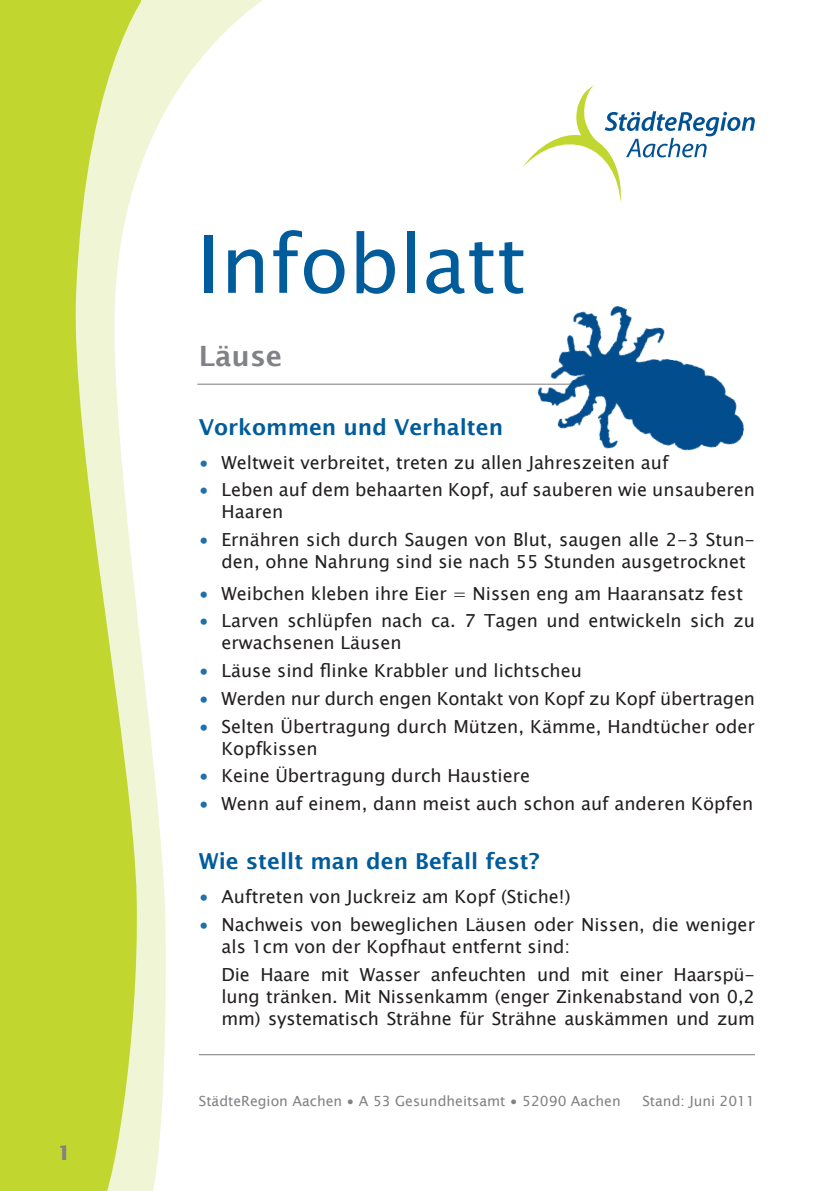
<style>
.page{position:relative;width:840px;height:1191px;background:#fff}
.page>*{position:absolute;margin:0;border:0;box-sizing:border-box;transform-origin:0 0}
.t1{font:80px "Lucida Sans";color:#005c9b}
.Head_L_S_DB_Regular{font:600 28px "Lucida Sans";color:#808285}
.Subhead_L_S_DB_Blau{font:600 22px "Lucida Sans";color:#005c9b}
.t2{font:700 20px "Lucida Sans";color:#808285}
.Fließ_L_S_Unicode_9{font:18px/22px "Lucida Sans Unicode";color:#231f20}
.Fließ_L_S_Unicode_10{font:18px "Lucida Sans Unicode";color:#231f20}
.Adresse_Regular_7_9{font:14px "Lucida Sans";color:#808285}
.s1{color:#2270aa}
.s2{font-family:"Lucida Sans Unicode"}
</style>
<div class="page">
<div style="left:0;top:0;width:70px;height:1191px;background:#c1d72f"></div>
<svg style="left:70px;top:0;width:220px;height:1191px"></svg>
<svg style="left:522px;top:85px;width:232px;height:115px"></svg>
<hr style="left:199px;top:1054px;width:555px;height:1px;background:#231f20">
<hr style="left:197px;top:384px;width:472px;height:1px;background:#231f20">
<img style="left:507px;top:306px;width:237px;height:145px">
<p class="t2" style="left:57px;top:1140px;width:15px">1</p>
<p class="t1" style="left:197px;top:218px;width:330px">Infoblatt</p>
<p class="Head_L_S_DB_Regular" style="left:199px;top:340px;width:85px">Läuse</p>
<p class="Subhead_L_S_DB_Blau" style="left:199px;top:414px;width:306px">Vorkommen und Verhalten</p>
<p class="Fließ_L_S_Unicode_9" style="left:199px;top:451px;width:471px"><span class="s1">∙</span> Weltweit verbreitet, treten zu allen Jahreszeiten auf</p>
<p class="Fließ_L_S_Unicode_9" style="left:221px;top:479px;width:534px;text-indent:-23px"><span class="s1">∙</span> Leben auf dem behaarten Kopf, auf sauberen wie unsauberen<br>Haaren</p>
<p class="Fließ_L_S_Unicode_9" style="left:221px;top:529px;width:534px;text-indent:-23px"><span class="s1">∙</span> Ernähren sich durch Saugen von Blut, saugen alle 2-3 Stun&shy;den, ohne Nahrung sind sie nach 55 Stunden ausgetrocknet</p>
<p class="Fließ_L_S_Unicode_10" style="left:199px;top:579px;width:545px"><span class="s1">∙</span> Weibchen kleben ihre Eier = Nissen eng am Haaransatz fest</p>
<p class="Fließ_L_S_Unicode_9" style="left:221px;top:610px;width:534px;text-indent:-23px"><span class="s1">∙</span> Larven schlüpfen nach ca. 7 Tagen und entwickeln sich zu erwachsenen Läusen</p>
<p class="Fließ_L_S_Unicode_9" style="left:199px;top:660px;width:384px"><span class="s1">∙</span> Läuse sind flinke Krabbler und lichtscheu</p>
<p class="Fließ_L_S_Unicode_9" style="left:199px;top:687px;width:557px"><span class="s1">∙</span> Werden nur durch engen Kontakt von Kopf zu Kopf übertragen</p>
<p class="Fließ_L_S_Unicode_9" style="left:221px;top:715px;width:534px;text-indent:-23px"><span class="s1">∙</span> Selten Übertragung durch Mützen, Kämme, Handtücher oder<br>Kopfkissen</p>
<p class="Fließ_L_S_Unicode_9" style="left:199px;top:765px;width:333px"><span class="s1">∙</span> Keine Übertragung durch Haustiere</p>
<p class="Fließ_L_S_Unicode_9" style="left:199px;top:792px;width:555px"><span class="s1">∙</span> Wenn auf einem, dann meist auch schon auf anderen Köpfen</p>
<p class="Subhead_L_S_DB_Blau" style="left:199px;top:848px;width:342px">Wie stellt man den Befall fest?</p>
<p class="Fließ_L_S_Unicode_9" style="left:199px;top:886px;width:373px"><span class="s1">∙</span> Auftreten von Juckreiz am Kopf (Stiche!)</p>
<p class="Fließ_L_S_Unicode_9" style="left:221px;top:913px;width:534px;text-indent:-23px"><span class="s1">∙</span> Nachweis von beweglichen Läusen oder Nissen, die weniger als 1cm von der Kopfhaut entfernt sind:</p>
<p class="Fließ_L_S_Unicode_9" style="left:221px;top:963px;width:534px;text-align:justify">Die Haare mit Wasser anfeuchten und mit einer Haarspü&shy;lung tränken. Mit Nissenkamm (enger Zinkenabstand von 0,2 mm) systematisch Strähne für Strähne auskämmen und zum</p>
<p class="Adresse_Regular_7_9" style="left:199px;top:1093px;width:423px">StädteRegion Aachen <span class="s2">∙</span> A 53 Gesundheitsamt <span class="s2">∙</span> 52090 Aachen</p>
<p class="Adresse_Regular_7_9" style="left:642px;top:1093px;width:114px">Stand: Juni 2011</p>
</div>
